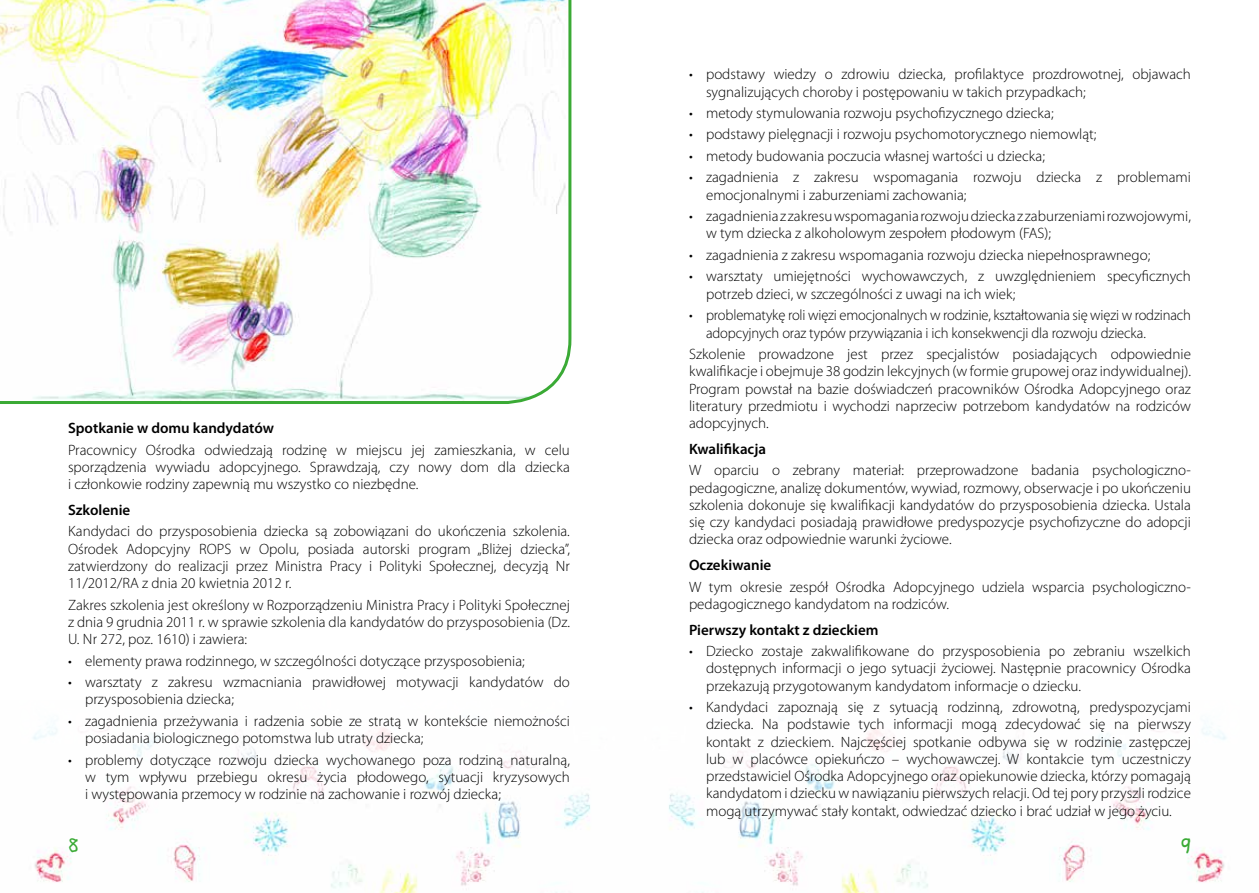
<style>
.page{position:relative;width:1259px;height:893px;background:#fff}
.page>*{position:absolute;margin:0;border:0;box-sizing:border-box;transform-origin:0 0}
.t1{font:18px "Kids";color:#3aaa35}
.t2{font:300 15px/17.2px "Myriad Pro";color:#000;text-align:justify}
.t3{font:600 15px "Myriad Pro";color:#000}
</style>
<div class="page">
<img style="left:33px;top:727px;width:1193px;height:166px">
<img style="left:0;top:0;width:572px;height:404px">
<p class="t3" style="left:68px;top:418px;width:207px">Spotkanie w domu kandydatów</p>
<p class="t2" style="left:68px;top:441px;width:503px">Pracownicy Ośrodka odwiedzają rodzinę w miejscu jej zamieszkania, w celu sporządzenia wywiadu adopcyjnego. Sprawdzają, czy nowy dom dla dziecka i członkowie rodziny zapewnią mu wszystko co niezbędne.</p>
<p class="t3" style="left:68px;top:500px;width:64px">Szkolenie</p>
<p class="t2" style="left:68px;top:523px;width:503px">Kandydaci do przysposobienia dziecka są zobowiązani do ukończenia szkolenia.<br>Ośrodek Adopcyjny ROPS w Opolu, posiada autorski program „Bliżej dziecka”, zatwierdzony do realizacji przez Ministra Pracy i Polityki Społecznej, decyzją Nr 11/2012/RA z dnia 20 kwietnia 2012 r.</p>
<p class="t2" style="left:68px;top:596px;width:503px">Zakres szkolenia jest określony w Rozporządzeniu Ministra Pracy i Polityki Społecznej z dnia 9 grudnia 2011 r. w sprawie szkolenia dla kandydatów do przysposobienia (Dz.<br>U. Nr 272, poz. 1610) i zawiera:</p>
<p class="t2" style="left:68px;top:652px;width:458px">• elementy prawa rodzinnego, w szczególności dotyczące przysposobienia;</p>
<p class="t2" style="left:85px;top:673px;width:486px;text-indent:-17px">• warsztaty z zakresu wzmacniania prawidłowej motywacji kandydatów do przysposobienia dziecka;</p>
<p class="t2" style="left:85px;top:712px;width:486px;text-indent:-17px">• zagadnienia przeżywania i radzenia sobie ze stratą w kontekście niemożności posiadania biologicznego potomstwa lub utraty dziecka;</p>
<p class="t2" style="left:85px;top:751px;width:486px;text-indent:-17px">• problemy dotyczące rozwoju dziecka wychowanego poza rodziną naturalną, w tym wpływu przebiegu okresu życia płodowego, sytuacji kryzysowych i występowania przemocy w rodzinie na zachowanie i rozwój dziecka;</p>
<p class="t2" style="left:706px;top:65px;width:486px;text-indent:-17px">• podstawy wiedzy o zdrowiu dziecka, profilaktyce prozdrowotnej, objawach sygnalizujących choroby i postępowaniu w takich przypadkach;</p>
<p class="t2" style="left:689px;top:104px;width:366px">• metody stymulowania rozwoju psychofizycznego dziecka;</p>
<p class="t2" style="left:689px;top:126px;width:409px">• podstawy pielęgnacji i rozwoju psychomotorycznego niemowląt;</p>
<p class="t2" style="left:689px;top:147px;width:357px">• metody budowania poczucia własnej wartości u dziecka;</p>
<p class="t2" style="left:706px;top:169px;width:486px;text-indent:-17px">• zagadnienia z zakresu wspomagania rozwoju dziecka z problemami emocjonalnymi i zaburzeniami zachowania;</p>
<p class="t2" style="left:706px;top:207px;width:486px;text-indent:-17px">• zagadnienia z zakresu wspomagania rozwoju dziecka z zaburzeniami rozwojowymi, w tym dziecka z alkoholowym zespołem płodowym (FAS);</p>
<p class="t2" style="left:689px;top:246px;width:463px">• zagadnienia z zakresu wspomagania rozwoju dziecka niepełnosprawnego;</p>
<p class="t2" style="left:706px;top:268px;width:486px;text-indent:-17px">• warsztaty umiejętności wychowawczych, z uwzględnieniem specyficznych potrzeb dzieci, w szczególności z uwagi na ich wiek;</p>
<p class="t2" style="left:706px;top:307px;width:486px;text-indent:-17px">• problematykę roli więzi emocjonalnych w rodzinie, kształtowania się więzi w rodzinach adopcyjnych oraz typów przywiązania i ich konsekwencji dla rozwoju dziecka.</p>
<p class="t2" style="left:689px;top:345px;width:503px">Szkolenie prowadzone jest przez specjalistów posiadających odpowiednie kwalifikacje i obejmuje 38 godzin lekcyjnych (w formie grupowej oraz indywidualnej).<br>Program powstał na bazie doświadczeń pracowników Ośrodka Adopcyjnego oraz literatury przedmiotu i wychodzi naprzeciw potrzebom kandydatów na rodziców adopcyjnych.</p>
<p class="t3" style="left:689px;top:439px;width:78px">Kwalifikacja</p>
<p class="t2" style="left:689px;top:462px;width:503px">W oparciu o zebrany materiał: przeprowadzone badania psychologiczno&shy;pedagogiczne, analizę dokumentów, wywiad, rozmowy, obserwacje i po ukończeniu szkolenia dokonuje się kwalifikacji kandydatów do przysposobienia dziecka. Ustala się czy kandydaci posiadają prawidłowe predyspozycje psychofizyczne do adopcji dziecka oraz odpowiednie warunki życiowe.</p>
<p class="t3" style="left:689px;top:555px;width:84px">Oczekiwanie</p>
<p class="t2" style="left:689px;top:578px;width:503px">W tym okresie zespół Ośrodka Adopcyjnego udziela wsparcia psychologiczno&shy;pedagogicznego kandydatom na rodziców.</p>
<p class="t3" style="left:689px;top:620px;width:191px">Pierwszy kontakt z dzieckiem</p>
<p class="t2" style="left:706px;top:642px;width:486px;text-indent:-17px">• Dziecko zostaje zakwalifikowane do przysposobienia po zebraniu wszelkich dostępnych informacji o jego sytuacji życiowej. Następnie pracownicy Ośrodka przekazują przygotowanym kandydatom informacje o dziecku.</p>
<p class="t2" style="left:706px;top:698px;width:486px;text-indent:-17px">• Kandydaci zapoznają się z sytuacją rodzinną, zdrowotną, predyspozycjami dziecka. Na podstawie tych informacji mogą zdecydować się na pierwszy kontakt z dzieckiem. Najczęściej spotkanie odbywa się w rodzinie zastępczej lub w placówce opiekuńczo – wychowawczej. W kontakcie tym uczestniczy przedstawiciel Ośrodka Adopcyjnego oraz opiekunowie dziecka, którzy pomagają kandydatom i dziecku w nawiązaniu pierwszych relacji. Od tej pory przyszli rodzice mogą utrzymywać stały kontakt, odwiedzać dziecko i brać udział w jego życiu.</p>
<p class="t1" style="left:68px;top:833px;width:12px">8</p>
<p class="t1" style="left:1181px;top:833px;width:11px">9</p>
</div>
